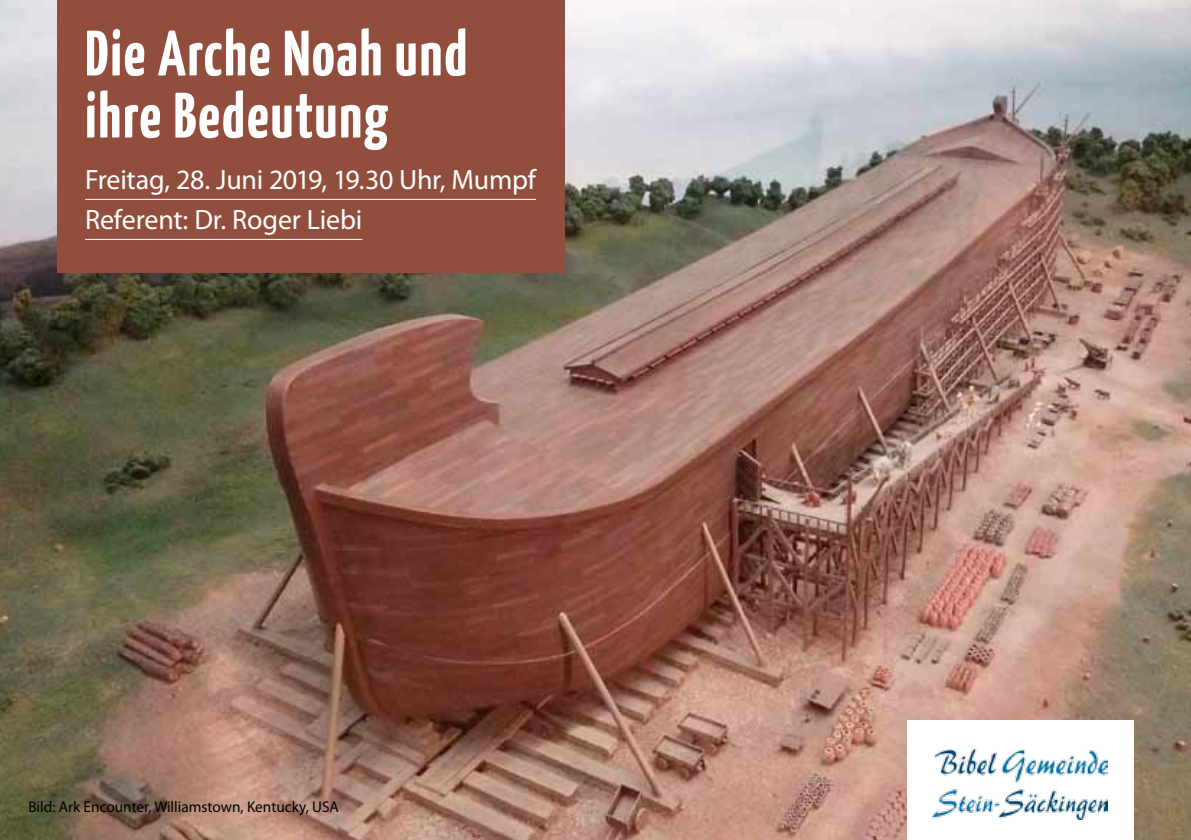
<style>
.page{position:relative;width:1191px;height:840px;background:#fff}
.page>*{position:absolute;margin:0;border:0;box-sizing:border-box;transform-origin:0 0}
.t1{font:700 64px/62px "Yanone Kaffeesatz";letter-spacing:.025em;color:#fff}
.t2{font:28px/40px "Myriad Pro";letter-spacing:-.01em;color:#fff}
.t3{font:15.6px "Myriad Pro";color:#000}
</style>
<div class="page">
<img style="left:0;top:0;width:1191px;height:839px">
<div style="left:57px;top:0;width:507px;height:272px;background:#924e3d"></div>
<hr style="left:85px;top:199px;width:451px;height:1px;background:#fff">
<hr style="left:85px;top:239px;width:277px;height:1px;background:#fff">
<div style="left:907px;top:720px;width:227px;height:119px;background:#fff"></div>
<img style="left:933px;top:749px;width:174px;height:70px">
<h1 class="t1" style="left:85px;top:21px;width:384px">Die Arche Noah und ihre Bedeutung</h1>
<p class="t2" style="left:85px;top:159px;width:452px">Freitag, 28. Juni 2019, 19.30 Uhr, Mumpf<br>Referent: Dr. Roger Liebi</p>
<p class="t3" style="left:28px;top:796px;width:312px">Bild: Ark Encounter, Williamstown, Kentucky, USA</p>
</div>
